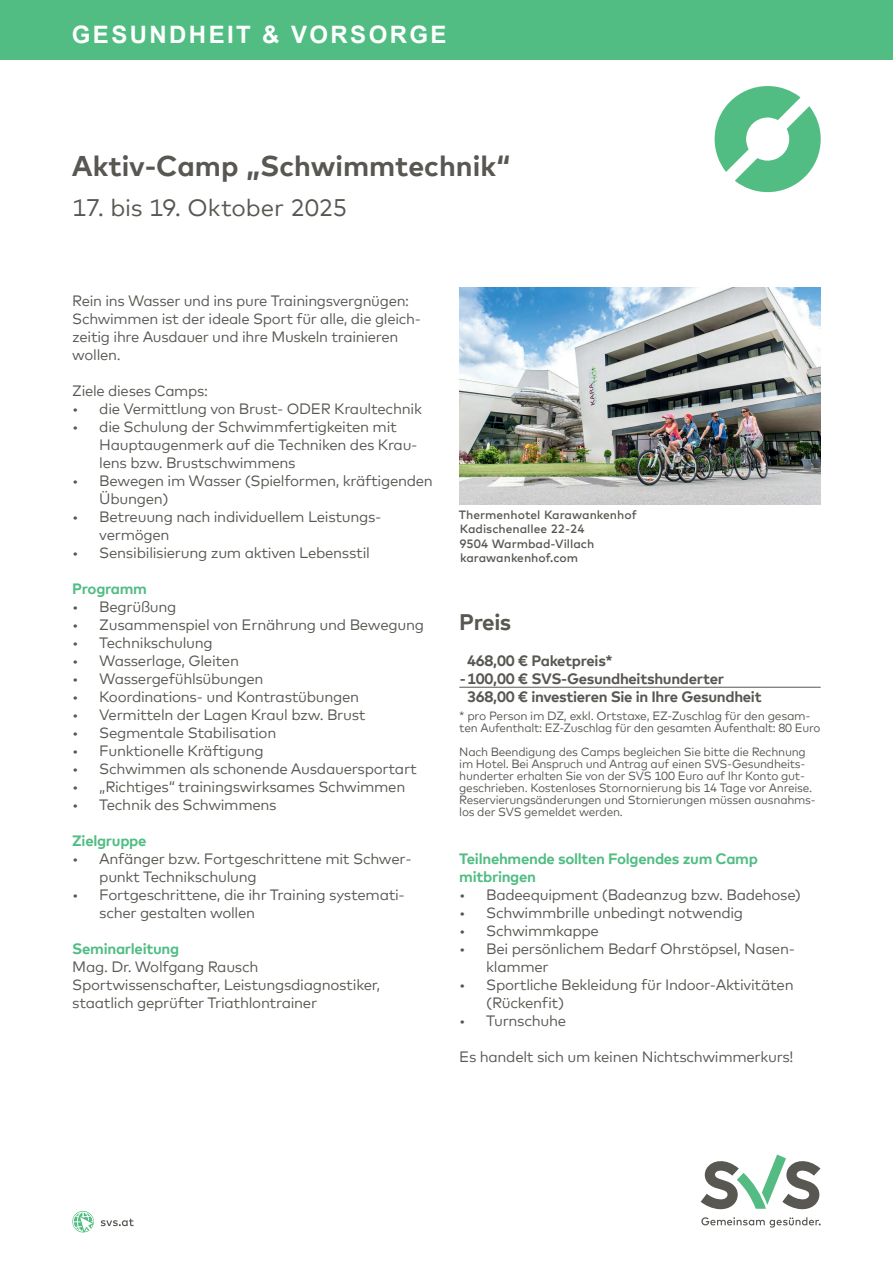
<style>
.page{position:relative;width:893px;height:1263px;background:#fff}
.page>*{position:absolute;margin:0;border:0;box-sizing:border-box;transform-origin:0 0}
.t1{font:700 28.5px "Mark Offc Pro";color:#585752}
.t2{font:24px "Mark Offc Pro";letter-spacing:-.005em;color:#585752}
.t3{font:700 24px "Arial";letter-spacing:.1em;color:#fff}
.t4{font:700 22.5px "Mark Offc Pro";letter-spacing:-.02em;color:#585752}
.t5{font:15px/18px "Mark Offc Pro";letter-spacing:-.02em;color:#585752}
.t6{font:700 15px "Mark Offc Pro";letter-spacing:-.02em;color:#585752}
.t7{font:700 15px/18px "Mark Offc Pro";letter-spacing:-.02em;color:#51bd83}
.t8{font:12px/12px "Mark Offc Pro";letter-spacing:-.02em;color:#585752}
.t9{font:500 12px/14.4px "Mark Offc Pro";color:#585752}
</style>
<div class="page">
<svg style="left:701px;top:1154px;width:119px;height:56px"></svg>
<svg style="left:701px;top:1217px;width:120px;height:10px"></svg>
<svg style="left:72px;top:1211px;width:22px;height:21px"></svg>
<svg style="left:101px;top:1219px;width:33px;height:7px"></svg>
<svg style="left:715px;top:86px;width:106px;height:106px"></svg>
<div style="left:0;top:0;width:893px;height:60px;background:#51bd83"></div>
<hr style="left:459px;top:687px;width:362px;height:1px;background:#585752">
<img style="left:459px;top:287px;width:362px;height:217px">
<h2 class="t3" style="left:72px;top:18px;width:376px">GESUNDHEIT &amp; VORSORGE</h2>
<h1 class="t1" style="left:72px;top:144px;width:440px">Aktiv-Camp „Schwimmtechnik“</h1>
<h2 class="t2" style="left:72px;top:189px;width:276px">17. bis 19. Oktober 2025</h2>
<p class="t5" style="left:72px;top:291px;width:350px">Rein ins Wasser und ins pure Trainingsvergnügen:<br>Schwimmen ist der ideale Sport für alle, die gleich&shy;zeitig ihre Ausdauer und ihre Muskeln trainieren wollen.</p>
<p class="t5" style="left:72px;top:381px;width:137px">Ziele dieses Camps:</p>
<p class="t5" style="left:72px;top:399px;width:351px">• die Vermittlung von Brust- ODER Kraultechnik</p>
<p class="t5" style="left:99px;top:417px;width:320px;text-indent:-27px">• die Schulung der Schwimmfertigkeiten mit<br>Hauptaugenmerk auf die Techniken des Krau&shy;lens bzw. Brustschwimmens</p>
<p class="t5" style="left:99px;top:471px;width:335px;text-indent:-27px">• Bewegen im Wasser (Spielformen, kräftigenden<br>Übungen)</p>
<p class="t5" style="left:99px;top:507px;width:284px;text-indent:-27px">• Betreuung nach individuellem Leistungs&shy;vermögen</p>
<p class="t5" style="left:72px;top:543px;width:299px">• Sensibilisierung zum aktiven Lebensstil</p>
<p class="t7" style="left:72px;top:578px;width:76px">Programm</p>
<p class="t5" style="left:72px;top:597px;width:106px">• Begrüßung</p>
<p class="t5" style="left:72px;top:615px;width:353px">• Zusammenspiel von Ernährung und Bewegung</p>
<p class="t5" style="left:72px;top:633px;width:142px">• Technikschulung</p>
<p class="t5" style="left:72px;top:651px;width:168px">• Wasserlage, Gleiten</p>
<p class="t5" style="left:72px;top:669px;width:193px">• Wassergefühlsübungen</p>
<p class="t5" style="left:72px;top:687px;width:288px">• Koordinations- und Kontrastübungen</p>
<p class="t5" style="left:72px;top:705px;width:295px">• Vermitteln der Lagen Kraul bzw. Brust</p>
<p class="t5" style="left:72px;top:723px;width:206px">• Segmentale Stabilisation</p>
<p class="t5" style="left:72px;top:741px;width:193px">• Funktionelle Kräftigung</p>
<p class="t5" style="left:72px;top:759px;width:346px">• Schwimmen als schonende Ausdauersportart</p>
<p class="t5" style="left:72px;top:777px;width:335px">• „Richtiges“ trainingswirksames Schwimmen</p>
<p class="t5" style="left:72px;top:795px;width:206px">• Technik des Schwimmens</p>
<p class="t7" style="left:72px;top:830px;width:76px">Zielgruppe</p>
<p class="t5" style="left:99px;top:849px;width:314px;text-indent:-27px">• Anfänger bzw. Fortgeschrittene mit Schwer&shy;punkt Technikschulung</p>
<p class="t5" style="left:99px;top:885px;width:307px;text-indent:-27px">• Fortgeschrittene, die ihr Training systemati&shy;scher gestalten wollen</p>
<p class="t7" style="left:72px;top:938px;width:108px">Seminarleitung</p>
<p class="t5" style="left:72px;top:957px;width:309px">Mag. Dr. Wolfgang Rausch<br>Sportwissenschafter, Leistungsdiagnostiker, staatlich geprüfter Triathlontrainer</p>
<p class="t9" style="left:459px;top:506px;width:179px">Thermenhotel Karawankenhof<br>Kadischenallee 22-24<br>9504 Warmbad-Villach karawankenhof.com</p>
<h3 class="t4" style="left:459px;top:605px;width:54px">Preis</h3>
<p class="t6" style="left:467px;top:649px;width:147px">468,00 € Paketpreis*</p>
<p class="t6" style="left:460px;top:667px;width:266px">-100,00 € SVS-Gesundheitshunderter</p>
<p class="t6" style="left:467px;top:685px;width:296px">368,00 € investieren Sie in Ihre Gesundheit</p>
<p class="t8" style="left:459px;top:709px;width:363px">* pro Person im DZ, exkl. Ortstaxe, EZ-Zuschlag für den gesam&shy;ten Aufenthalt: EZ-Zuschlag für den gesamten Aufenthalt: 80 Euro</p>
<p class="t8" style="left:459px;top:745px;width:358px">Nach Beendigung des Camps begleichen Sie bitte die Rechnung im Hotel. Bei Anspruch und Antrag auf einen SVS-Gesundheits&shy;hunderter erhalten Sie von der SVS 100 Euro auf Ihr Konto gut&shy;geschrieben. Kostenloses Stornornierung bis 14 Tage vor Anreise.<br>Reservierungsänderungen und Stornierungen müssen ausnahms&shy;los der SVS gemeldet werden.</p>
<p class="t7" style="left:459px;top:848px;width:300px">Teilnehmende sollten Folgendes zum Camp mitbringen</p>
<p class="t5" style="left:459px;top:885px;width:343px">• Badeequipment (Badeanzug bzw. Badehose)</p>
<p class="t5" style="left:459px;top:903px;width:285px">• Schwimmbrille unbedingt notwendig</p>
<p class="t5" style="left:459px;top:921px;width:141px">• Schwimmkappe</p>
<p class="t5" style="left:486px;top:939px;width:310px;text-indent:-27px">• Bei persönlichem Bedarf Ohrstöpsel, Nasen&shy;klammer</p>
<p class="t5" style="left:486px;top:975px;width:309px;text-indent:-27px">• Sportliche Bekleidung für Indoor-Aktivitäten (Rückenfit)</p>
<p class="t5" style="left:459px;top:1011px;width:108px">• Turnschuhe</p>
<p class="t5" style="left:459px;top:1047px;width:336px">Es handelt sich um keinen Nichtschwimmerkurs!</p>
</div>
